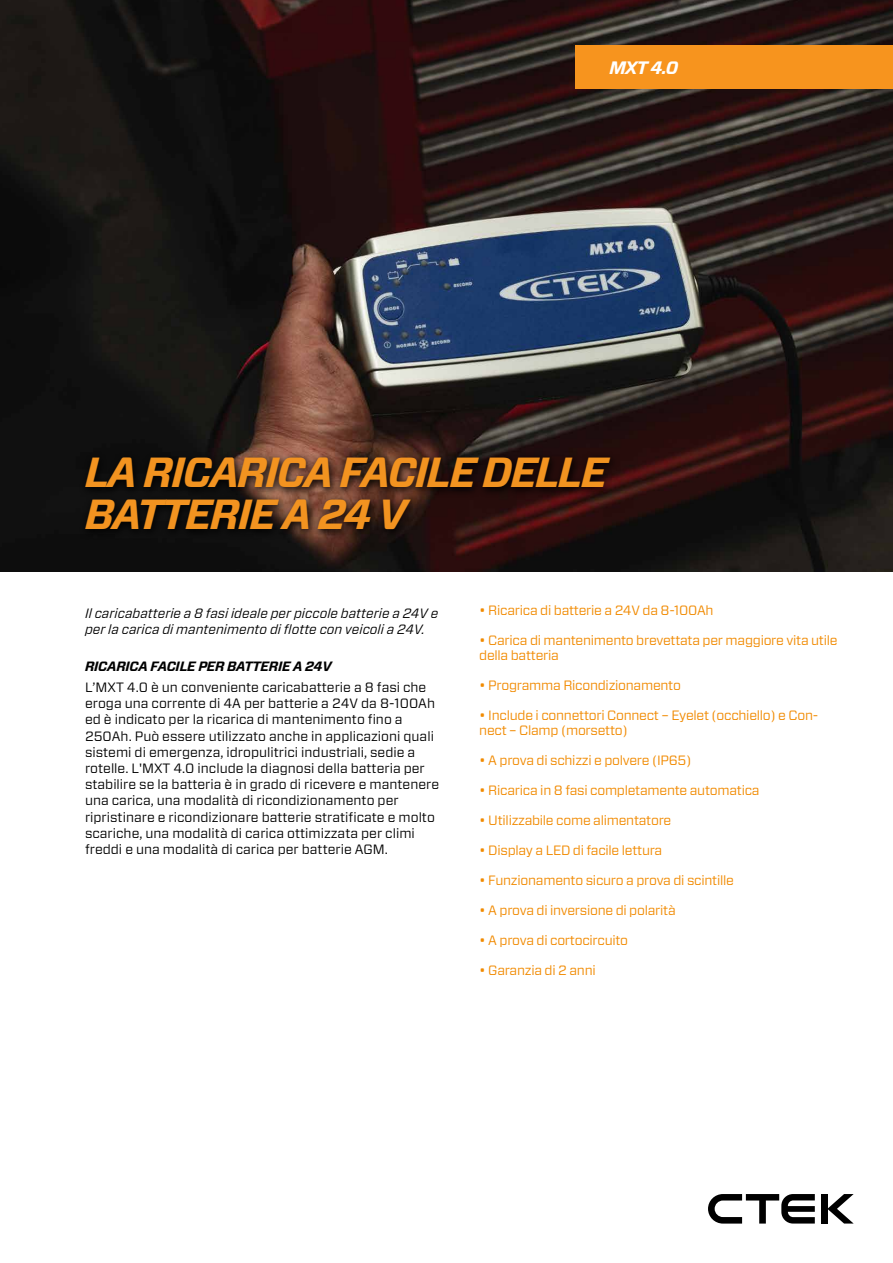
<style>
.page{position:relative;width:893px;height:1263px;background:#fff}
.page>*{position:absolute;margin:0;border:0;box-sizing:border-box;transform-origin:0 0}
.t1{font:italic 700 42px/42px "Forza";letter-spacing:-.04em;color:#f29320}
.t2{font:italic 700 18px "Forza";color:#fff}
.t3{font:13.5px/16.2px "Forza";color:#000}
.t4{font:13.5px/15px "Forza";letter-spacing:-.02em;color:#f18a00}
.t5{font:italic 13.5px/16.2px "Forza";color:#000}
.t6{font:italic 700 13.5px "Forza";letter-spacing:-.02em;color:#000}
</style>
<div class="page">
<img style="left:0;top:0;width:893px;height:572px">
<div style="left:575px;top:45px;width:318px;height:44px;background:#f7941e"></div>
<div style="left:821px;top:1194px;width:6px;height:29px;background:#000"></div>
<svg style="left:827px;top:1194px;width:27px;height:29px"></svg>
<svg style="left:708px;top:1194px;width:107px;height:29px"></svg>
<svg style="left:79px;top:451px;width:540px;height:88px;background:#291612"></svg>
<h2 class="t2" style="left:609px;top:56px;width:71px">MXT 4.0</h2>
<h1 class="t1" style="left:85px;top:452px;width:524px">LA RICARICA FACILE DELLE<br>BATTERIE A 24 V</h1>
<p class="t5" style="left:85px;top:605px;width:355px">Il caricabatterie a 8 fasi ideale per piccole batterie a 24V e per la carica di mantenimento di flotte con veicoli a 24V.</p>
<p class="t6" style="left:85px;top:658px;width:248px">RICARICA FACILE PER BATTERIE A 24V</p>
<p class="t3" style="left:85px;top:679px;width:356px">L’MXT 4.0 è un conveniente caricabatterie a 8 fasi che eroga una corrente di 4A per batterie a 24V da 8-100Ah ed è indicato per la ricarica di mantenimento fino a 250Ah. Può essere utilizzato anche in applicazioni quali sistemi di emergenza, idropulitrici industriali, sedie a rotelle. L'MXT 4.0 include la diagnosi della batteria per stabilire se la batteria è in grado di ricevere e mantenere una carica, una modalità di ricondizionamento per ripristinare e ricondizionare batterie stratificate e molto scariche, una modalità di carica ottimizzata per climi freddi e una modalità di carica per batterie AGM.</p>
<p class="t4" style="left:479px;top:602px;width:236px">• Ricarica di batterie a 24V da 8-100Ah</p>
<p class="t4" style="left:479px;top:632px;width:360px">• Carica di mantenimento brevettata per maggiore vita utile della batteria</p>
<p class="t4" style="left:479px;top:677px;width:203px">• Programma Ricondizionamento</p>
<p class="t4" style="left:479px;top:707px;width:341px">• Include i connettori Connect – Eyelet (occhiello) e Con&shy;nect – Clamp (morsetto)</p>
<p class="t4" style="left:479px;top:752px;width:214px">• A prova di schizzi e polvere (IP65)</p>
<p class="t4" style="left:479px;top:782px;width:282px">• Ricarica in 8 fasi completamente automatica</p>
<p class="t4" style="left:479px;top:812px;width:194px">• Utilizzabile come alimentatore</p>
<p class="t4" style="left:479px;top:842px;width:185px">• Display a LED di facile lettura</p>
<p class="t4" style="left:479px;top:872px;width:256px">• Funzionamento sicuro a prova di scintille</p>
<p class="t4" style="left:479px;top:902px;width:198px">• A prova di inversione di polarità</p>
<p class="t4" style="left:479px;top:932px;width:150px">• A prova di cortocircuito</p>
<p class="t4" style="left:479px;top:962px;width:118px">• Garanzia di 2 anni</p>
</div>
